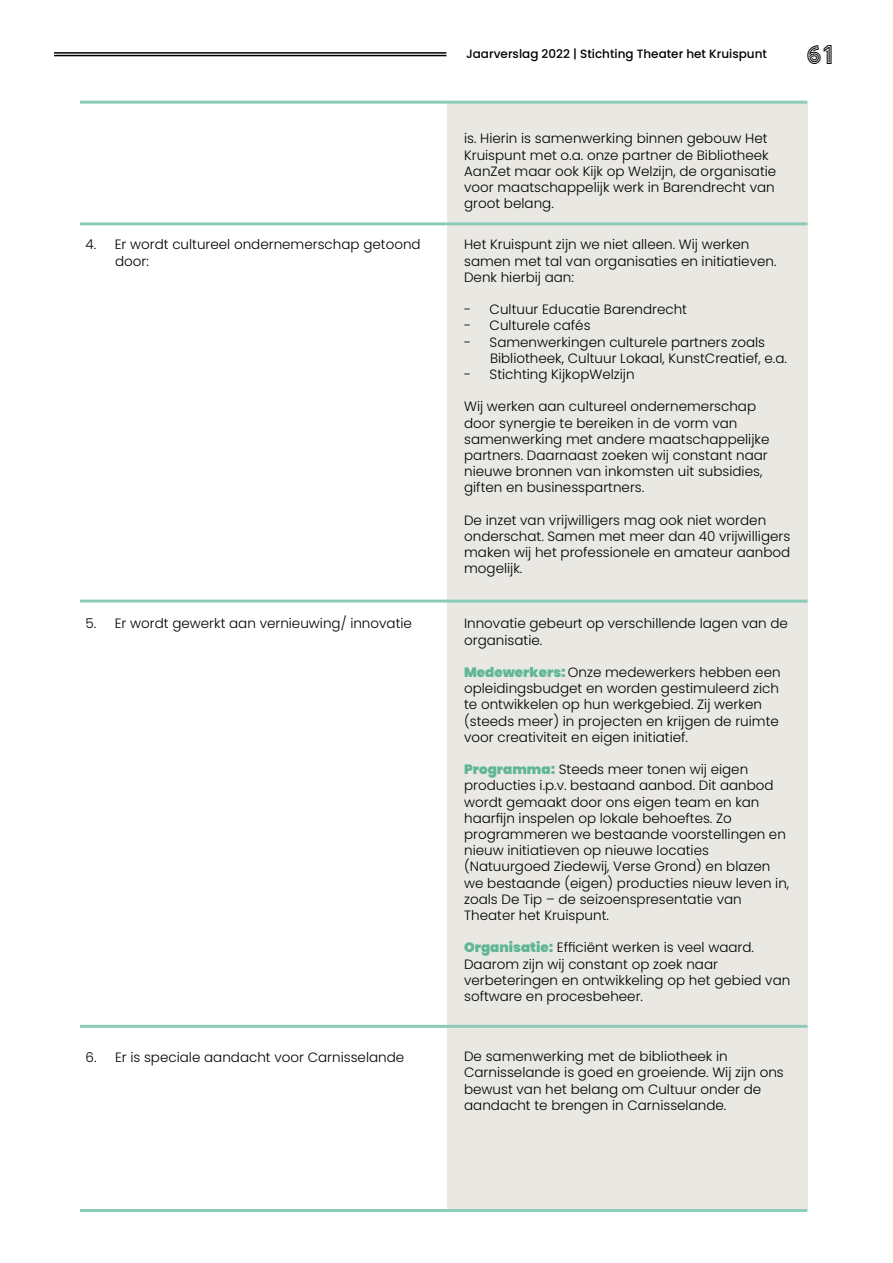
<style>
.page{position:relative;width:893px;height:1263px;background:#fff}
.page>*{position:absolute;margin:0;border:0;box-sizing:border-box;transform-origin:0 0}
.t1{font:27px "Argon";color:#000}
.t2{font:300 13.5px/16.2px "Poppins";color:#000}
.t3{font:500 12px "Poppins";color:#000}
.s1{font-weight:900;color:#5fb697}
</style>
<div class="page">
<hr style="left:54px;top:52px;width:392px;height:2px;background:#000">
<hr style="left:54px;top:55px;width:392px;height:1px;background:#000">
<div style="left:447px;top:104px;width:360px;height:1105px;background:#e9e8e3"></div>
<hr style="left:80px;top:222px;width:727px;height:3px;background:#8bcbb7">
<hr style="left:80px;top:600px;width:727px;height:2px;background:#8bcbb7">
<hr style="left:80px;top:1209px;width:727px;height:3px;background:#8bcbb7">
<hr style="left:80px;top:101px;width:727px;height:3px;background:#8bcbb7">
<hr style="left:80px;top:1025px;width:727px;height:3px;background:#8bcbb7">
<p class="t3" style="left:466px;top:47px;width:302px">Jaarverslag 2022 | Stichting Theater het Kruispunt</p>
<h1 class="t1" style="left:807px;top:43px;width:28px">61</h1>
<p class="t2" style="left:464px;top:131px;width:314px">is. Hierin is samenwerking binnen gebouw Het Kruispunt met o.a. onze partner de Bibliotheek AanZet maar ook Kijk op Welzijn, de organisatie voor maatschappelijk werk in Barendrecht van groot belang.</p>
<p class="t2" style="left:115px;top:237px;width:307px;text-indent:-30px">4. Er wordt cultureel ondernemerschap getoond door:</p>
<p class="t2" style="left:464px;top:237px;width:314px">Het Kruispunt zijn we niet alleen. Wij werken samen met tal van organisaties en initiatieven.<br>Denk hierbij aan:</p>
<p class="t2" style="left:464px;top:301px;width:224px">- Cultuur Educatie Barendrecht</p>
<p class="t2" style="left:464px;top:318px;width:128px">- Culturele cafés</p>
<p class="t2" style="left:490px;top:334px;width:298px;text-indent:-26px">- Samenwerkingen culturele partners zoals<br>Bibliotheek, Cultuur Lokaal, KunstCreatief, e.a.</p>
<p class="t2" style="left:464px;top:366px;width:172px">- Stichting KijkopWelzijn</p>
<p class="t2" style="left:464px;top:399px;width:307px">Wij werken aan cultureel ondernemerschap door synergie te bereiken in de vorm van samenwerking met andere maatschappelijke partners. Daarnaast zoeken wij constant naar nieuwe bronnen van inkomsten uit subsidies, giften en businesspartners.</p>
<p class="t2" style="left:464px;top:512px;width:328px">De inzet van vrijwilligers mag ook niet worden onderschat. Samen met meer dan 40 vrijwilligers maken wij het professionele en amateur aanbod mogelijk.</p>
<p class="t2" style="left:86px;top:616px;width:328px">5. Er wordt gewerkt aan vernieuwing/ innovatie</p>
<p class="t2" style="left:464px;top:616px;width:325px">Innovatie gebeurt op verschillende lagen van de organisatie.</p>
<p class="t2" style="left:464px;top:664px;width:318px"><span class="s1">Medewerkers:</span> Onze medewerkers hebben een opleidingsbudget en worden gestimuleerd zich te ontwikkelen op hun werkgebied. Zij werken (steeds meer) in projecten en krijgen de ruimte voor creativiteit en eigen initiatief.</p>
<p class="t2" style="left:464px;top:761px;width:327px"><span class="s1">Programma:</span> Steeds meer tonen wij eigen producties i.p.v. bestaand aanbod. Dit aanbod wordt gemaakt door ons eigen team en kan haarfijn inspelen op lokale behoeftes. Zo programmeren we bestaande voorstellingen en nieuw initiatieven op nieuwe locaties (Natuurgoed Ziedewij, Verse Grond) en blazen we bestaande (eigen) producties nieuw leven in, zoals De Tip – de seizoenspresentatie van Theater het Kruispunt.</p>
<p class="t2" style="left:464px;top:940px;width:328px"><span class="s1">Organisatie:</span> Efficiënt werken is veel waard.<br>Daarom zijn wij constant op zoek naar verbeteringen en ontwikkeling op het gebied van software en procesbeheer.</p>
<p class="t2" style="left:86px;top:1049px;width:320px">6. Er is speciale aandacht voor Carnisselande</p>
<p class="t2" style="left:464px;top:1048px;width:321px">De samenwerking met de bibliotheek in Carnisselande is goed en groeiende. Wij zijn ons bewust van het belang om Cultuur onder de aandacht te brengen in Carnisselande.</p>
</div>
